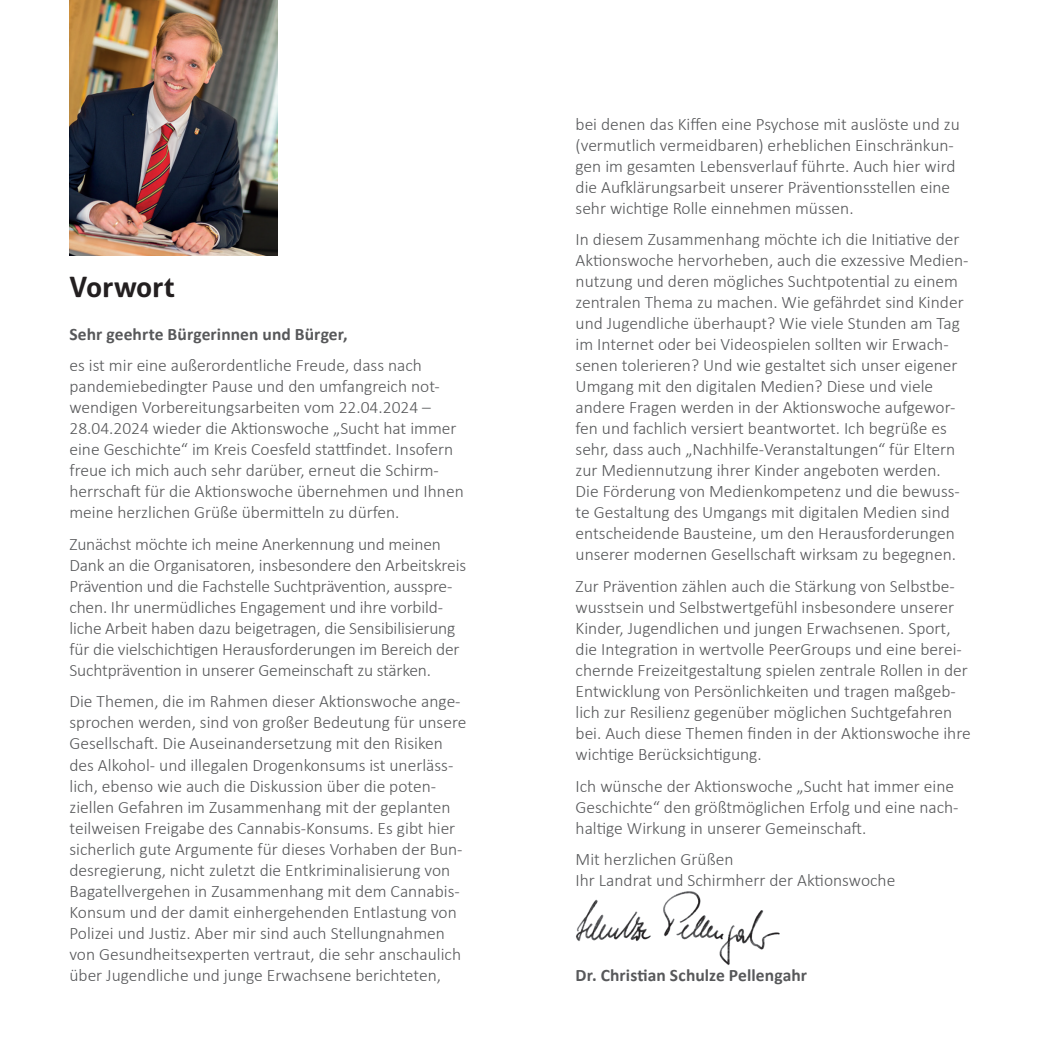
<style>
.page{position:relative;width:1042px;height:1042px;background:#fff}
.page>*{position:absolute;margin:0;border:0;box-sizing:border-box;transform-origin:0 0}
.t1{font:700 28px "Aller";letter-spacing:-.01em;color:#231f20}
.t2{font:300 17.5px/21px "Calibri";color:#57585a}
.t3{font:700 17.5px "Calibri";letter-spacing:.005em;color:#57585a}
</style>
<div class="page">
<img style="left:576px;top:891px;width:204px;height:74px">
<img style="left:69px;top:0;width:209px;height:256px">
<h1 class="t1" style="left:69px;top:269px;width:107px">Vorwort</h1>
<p class="t3" style="left:69px;top:322px;width:280px">Sehr geehrte Bürgerinnen und Bürger,</p>
<p class="t2" style="left:69px;top:355px;width:396px">es ist mir eine außerordentliche Freude, dass nach pandemiebedingter Pause und den umfangreich not&shy;wendigen Vorbereitungsarbeiten vom 22.04.2024 – 28.04.2024 wieder die Aktionswoche „Sucht hat immer eine Geschichte“ im Kreis Coesfeld stattfindet. Insofern freue ich mich auch sehr darüber, erneut die Schirm&shy;herrschaft für die Aktionswoche übernehmen und Ihnen meine herzlichen Grüße übermitteln zu dürfen.</p>
<p class="t2" style="left:69px;top:533px;width:398px">Zunächst möchte ich meine Anerkennung und meinen Dank an die Organisatoren, insbesondere den Arbeitskreis Prävention und die Fachstelle Suchtprävention, ausspre&shy;chen. Ihr unermüdliches Engagement und ihre vorbild&shy;liche Arbeit haben dazu beigetragen, die Sensibilisierung für die vielschichtigen Herausforderungen im Bereich der Suchtprävention in unserer Gemeinschaft zu stärken.</p>
<p class="t2" style="left:69px;top:691px;width:398px">Die Themen, die im Rahmen dieser Aktionswoche ange&shy;sprochen werden, sind von großer Bedeutung für unsere Gesellschaft. Die Auseinandersetzung mit den Risiken des Alkohol- und illegalen Drogenkonsums ist unerläss&shy;lich, ebenso wie auch die Diskussion über die poten&shy;ziellen Gefahren im Zusammenhang mit der geplanten teilweisen Freigabe des Cannabis-Konsums. Es gibt hier sicherlich gute Argumente für dieses Vorhaben der Bun&shy;desregierung, nicht zuletzt die Entkriminalisierung von Bagatellvergehen in Zusammenhang mit dem Cannabis-Konsum und der damit einhergehenden Entlastung von Polizei und Justiz. Aber mir sind auch Stellungnahmen von Gesundheitsexperten vertraut, die sehr anschaulich über Jugendliche und junge Erwachsene berichteten,</p>
<p class="t2" style="left:575px;top:113px;width:386px">bei denen das Kiffen eine Psychose mit auslöste und zu (vermutlich vermeidbaren) erheblichen Einschränkun&shy;gen im gesamten Lebensverlauf führte. Auch hier wird die Aufklärungsarbeit unserer Präventionsstellen eine sehr wichtige Rolle einnehmen müssen.</p>
<p class="t2" style="left:575px;top:229px;width:394px">In diesem Zusammenhang möchte ich die Initiative der Aktionswoche hervorheben, auch die exzessive Medien&shy;nutzung und deren mögliches Suchtpotential zu einem zentralen Thema zu machen. Wie gefährdet sind Kinder und Jugendliche überhaupt? Wie viele Stunden am Tag im Internet oder bei Videospielen sollten wir Erwach&shy;senen tolerieren? Und wie gestaltet sich unser eigener Umgang mit den digitalen Medien? Diese und viele andere Fragen werden in der Aktionswoche aufgewor&shy;fen und fachlich versiert beantwortet. Ich begrüße es sehr, dass auch „Nachhilfe-Veranstaltungen“ für Eltern zur Mediennutzung ihrer Kinder angeboten werden.<br>Die Förderung von Medienkompetenz und die bewuss&shy;te Gestaltung des Umgangs mit digitalen Medien sind entscheidende Bausteine, um den Herausforderungen unserer modernen Gesellschaft wirksam zu begegnen.</p>
<p class="t2" style="left:575px;top:575px;width:397px">Zur Prävention zählen auch die Stärkung von Selbstbe&shy;wusstsein und Selbstwertgefühl insbesondere unserer Kinder, Jugendlichen und jungen Erwachsenen. Sport, die Integration in wertvolle PeerGroups und eine berei&shy;chernde Freizeitgestaltung spielen zentrale Rollen in der Entwicklung von Persönlichkeiten und tragen maßgeb&shy;lich zur Resilienz gegenüber möglichen Suchtgefahren bei. Auch diese Themen finden in der Aktionswoche ihre wichtige Berücksichtigung.</p>
<p class="t2" style="left:575px;top:775px;width:384px">Ich wünsche der Aktionswoche „Sucht hat immer eine<br>Geschichte“ den größtmöglichen Erfolg und eine nach&shy;haltige Wirkung in unserer Gemeinschaft.</p>
<p class="t2" style="left:575px;top:848px;width:321px">Mit herzlichen Grüßen<br>Ihr Landrat und Schirmherr der Aktionswoche</p>
<p class="t3" style="left:575px;top:962px;width:233px">Dr. Christian Schulze Pellengahr</p>
</div>
